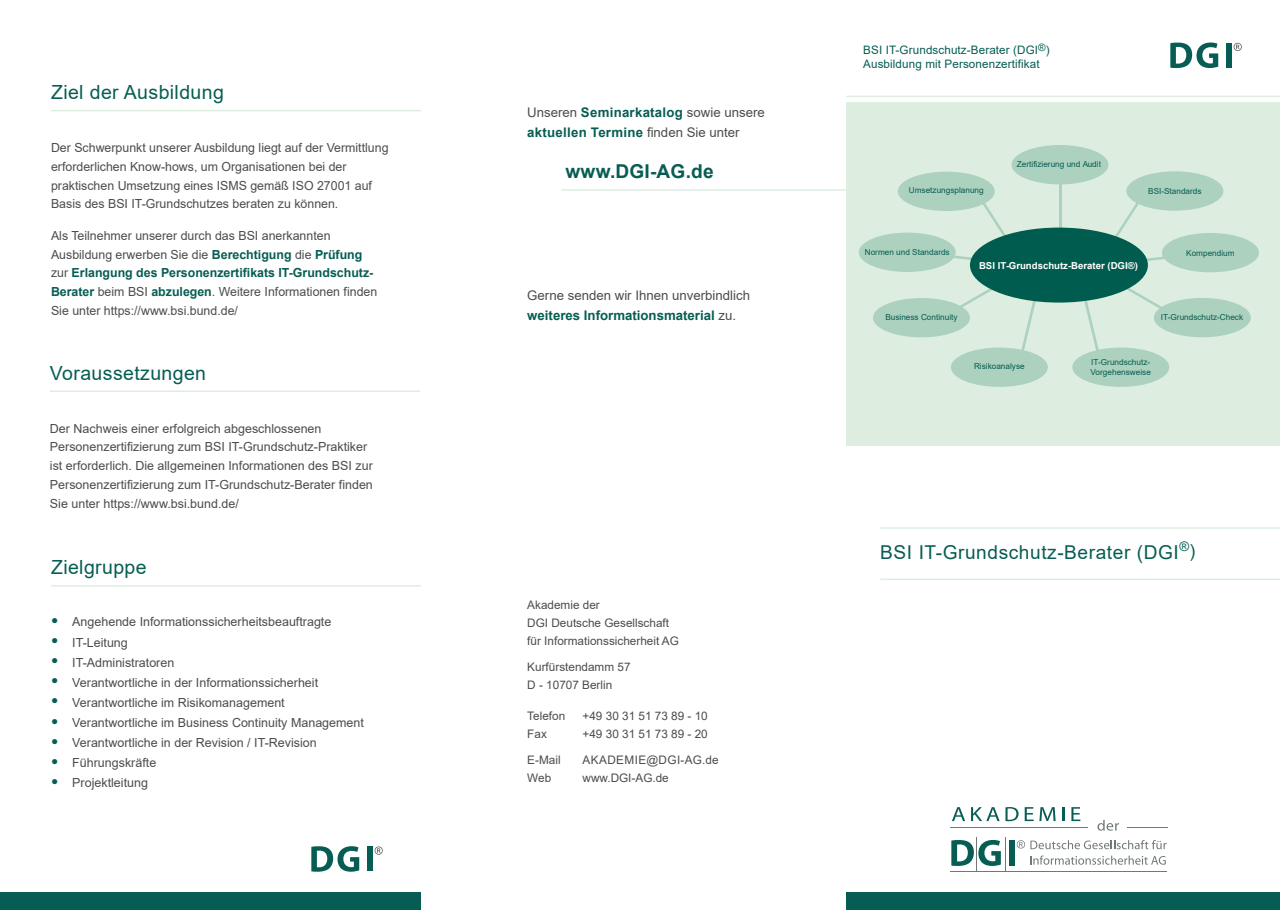
<style>
.page{position:relative;width:1280px;height:910px;background:#fff}
.page>*{position:absolute;margin:0;border:0;box-sizing:border-box;transform-origin:0 0}
.Überschrift_mit_Absa{font:19.5px "Arial";letter-spacing:.02em;color:#075d53}
.Absatzlinie_oben{font:19.05px "Arial";letter-spacing:.03em;color:#075d53}
.t1{font:700 19.05px "Arial";letter-spacing:.01em;color:#075d53}
.t2{font:13.2px/19.5px "Arial";color:#4b4c4d}
.t3{font:12.45px/18.8px "Arial";color:#4b4c4d}
.Normal_DGI_Standard{font:11.7px "Arial";color:#4b4c4d}
.t4{font:11.7px "Arial";letter-spacing:.01em;color:#075d53}
.Normal_DGI_Standard-2{font:11.7px "Arial";letter-spacing:.035em;color:#4b4c4d}
.t5{font:700 9.6px "Arial";color:#fff}
.t6{font:8.25px/9.9px "Arial";color:#055c4f}
.s1{font-weight:700;color:#075d53}
.s2{font-weight:700;color:#005c52}
.s3{font-size:20.55px;color:#075d53}
.s4{font-size:17.7px}
</style>
<div class="page">
<div style="left:846px;top:893px;width:434px;height:17px;background:#075d53"></div>
<div style="left:0;top:893px;width:421px;height:17px;background:#075d53"></div>
<div style="left:846px;top:102px;width:434px;height:343px;background:#ddeee1"></div>
<hr style="left:1059px;top:179px;width:2px;height:52px;background:#add1bf">
<svg style="left:1021px;top:301px;width:15px;height:49px"></svg>
<svg style="left:1084px;top:301px;width:15px;height:49px"></svg>
<svg style="left:960px;top:285px;width:33px;height:22px"></svg>
<svg style="left:1125px;top:288px;width:37px;height:20px"></svg>
<svg style="left:954px;top:255px;width:19px;height:7px"></svg>
<svg style="left:1145px;top:255px;width:24px;height:8px"></svg>
<svg style="left:983px;top:203px;width:26px;height:39px"></svg>
<svg style="left:1113px;top:203px;width:26px;height:38px"></svg>
<div style="left:970px;top:228px;width:178px;height:75px;background:#005c4f;border-radius:50%"></div>
<div style="left:898px;top:172px;width:97px;height:39px;background:#add1bf;border-radius:50%"></div>
<div style="left:1011px;top:145px;width:97px;height:39px;background:#add1bf;border-radius:50%"></div>
<div style="left:1126px;top:171px;width:97px;height:40px;background:#add1bf;border-radius:50%"></div>
<div style="left:1162px;top:233px;width:97px;height:39px;background:#add1bf;border-radius:50%"></div>
<div style="left:1154px;top:298px;width:97px;height:39px;background:#add1bf;border-radius:50%"></div>
<div style="left:1072px;top:347px;width:97px;height:40px;background:#add1bf;border-radius:50%"></div>
<div style="left:951px;top:347px;width:97px;height:40px;background:#add1bf;border-radius:50%"></div>
<div style="left:873px;top:298px;width:97px;height:39px;background:#add1bf;border-radius:50%"></div>
<div style="left:859px;top:233px;width:97px;height:39px;background:#add1bf;border-radius:50%"></div>
<hr style="left:51px;top:585px;width:370px;height:2px;background:#ddeee1">
<hr style="left:51px;top:110px;width:370px;height:1px;background:#ddeee1">
<hr style="left:846px;top:96px;width:434px;height:1px;background:#ddeee1">
<hr style="left:561px;top:189px;width:285px;height:2px;background:#ddeee1">
<hr style="left:880px;top:527px;width:400px;height:2px;background:#ddeee1">
<hr style="left:880px;top:579px;width:400px;height:1px;background:#ddeee1">
<hr style="left:50px;top:390px;width:370px;height:2px;background:#ddeee1">
<svg style="left:1170px;top:43px;width:48px;height:25px"></svg>
<div style="left:1226px;top:43px;width:6px;height:25px;background:#075d53"></div>
<svg style="left:1234px;top:43px;width:8px;height:8px"></svg>
<svg style="left:311px;top:846px;width:48px;height:26px"></svg>
<div style="left:367px;top:846px;width:6px;height:25px;background:#075d53"></div>
<svg style="left:375px;top:846px;width:8px;height:9px"></svg>
<svg style="left:1097px;top:820px;width:22px;height:11px"></svg>
<hr style="left:950px;top:827px;width:138px;height:1px;background:#707978">
<hr style="left:1127px;top:827px;width:40px;height:1px;background:#707978">
<svg style="left:1030px;top:855px;width:136px;height:10px"></svg>
<svg style="left:951px;top:840px;width:50px;height:26px"></svg>
<div style="left:1009px;top:840px;width:6px;height:26px;background:#075d53"></div>
<hr style="left:976px;top:838px;width:1px;height:33px;background:#707978">
<hr style="left:1005px;top:838px;width:1px;height:33px;background:#707978">
<hr style="left:950px;top:871px;width:217px;height:1px;background:#707978">
<svg style="left:952px;top:807px;width:13px;height:14px"></svg>
<svg style="left:971px;top:807px;width:47px;height:14px"></svg>
<svg style="left:1025px;top:807px;width:30px;height:14px"></svg>
<svg style="left:1062px;top:807px;width:2px;height:14px"></svg>
<svg style="left:1071px;top:807px;width:9px;height:14px"></svg>
<svg style="left:1017px;top:840px;width:149px;height:9px"></svg>
<p class="Überschrift_mit_Absa" style="left:51px;top:79px;width:174px">Ziel der Ausbildung</p>
<p class="t3" style="left:51px;top:138px;width:339px">Der Schwerpunkt unserer Ausbildung liegt auf der Vermittlung erforderlichen Know-hows, um Organisationen bei der praktischen Umsetzung eines ISMS gemäß ISO 27001 auf Basis des BSI IT-Grundschutzes beraten zu können.</p>
<p class="t3" style="left:51px;top:226px;width:328px">Als Teilnehmer unserer durch das BSI anerkannten Ausbildung erwerben Sie die <span class="s1">Berechtigung</span> die <span class="s2">Prüfung </span>zur <span class="s1">Erlangung des Personenzertifikats IT-Grundschutz-Berater</span> beim BSI <span class="s1">abzulegen</span>. Weitere Informationen finden Sie unter https://www.bsi.bund.de/</p>
<p class="Überschrift_mit_Absa" style="left:50px;top:360px;width:158px">Voraussetzungen</p>
<p class="t3" style="left:50px;top:419px;width:324px">Der Nachweis einer erfolgreich abgeschlossenen Personenzertifizierung zum BSI IT-Grundschutz-Praktiker ist erforderlich. Die allgemeinen Informationen des BSI zur Personenzertifizierung zum IT-Grundschutz-Berater finden Sie unter https://www.bsi.bund.de/</p>
<p class="Überschrift_mit_Absa" style="left:51px;top:554px;width:97px">Zielgruppe</p>
<p class="t3" style="left:51px;top:613px;width:282px"><span class="s3">•</span> Angehende Informationssicherheitsbeauftragte</p>
<p class="t3" style="left:51px;top:633px;width:78px"><span class="s3">•</span> IT-Leitung</p>
<p class="t3" style="left:51px;top:653px;width:125px"><span class="s3">•</span> IT-Administratoren</p>
<p class="t3" style="left:51px;top:673px;width:269px"><span class="s3">•</span> Verantwortliche in der Informationssicherheit</p>
<p class="t3" style="left:51px;top:693px;width:235px"><span class="s3">•</span> Verantwortliche im Risikomanagement</p>
<p class="t3" style="left:51px;top:713px;width:314px"><span class="s3">•</span> Verantwortliche im Business Continuity Management</p>
<p class="t3" style="left:51px;top:733px;width:267px"><span class="s3">•</span> Verantwortliche in der Revision / IT-Revision</p>
<p class="t3" style="left:51px;top:753px;width:107px"><span class="s3">•</span> Führungskräfte</p>
<p class="t3" style="left:51px;top:774px;width:98px"><span class="s3">•</span> Projektleitung</p>
<p class="t2" style="left:527px;top:103px;width:239px">Unseren <span class="s1">Seminarkatalog</span> sowie unsere <span class="s1">aktuellen Termine</span> finden Sie unter</p>
<p class="t1" style="left:566px;top:158px;width:150px">www.DGI-AG.de</p>
<p class="t2" style="left:527px;top:286px;width:224px">Gerne senden wir Ihnen unverbindlich <span class="s1">weiteres Informationsmaterial</span> zu.</p>
<p class="Normal_DGI_Standard" style="left:527px;top:596px;width:74px">Akademie der</p>
<p class="Normal_DGI_Standard" style="left:527px;top:614px;width:143px">DGI Deutsche Gesellschaft</p>
<p class="Normal_DGI_Standard" style="left:527px;top:632px;width:153px">für Informationssicherheit AG</p>
<p class="Normal_DGI_Standard" style="left:527px;top:659px;width:105px">Kurfürstendamm 57</p>
<p class="Normal_DGI_Standard" style="left:527px;top:677px;width:86px">D - 10707 Berlin</p>
<p class="Normal_DGI_Standard" style="left:527px;top:708px;width:39px">Telefon</p>
<p class="Normal_DGI_Standard" style="left:583px;top:708px;width:127px">+49 30 31 51 73 89 - 10</p>
<p class="Normal_DGI_Standard" style="left:527px;top:726px;width:21px">Fax</p>
<p class="Normal_DGI_Standard" style="left:583px;top:726px;width:127px">+49 30 31 51 73 89 - 20</p>
<p class="Normal_DGI_Standard" style="left:527px;top:752px;width:35px">E-Mail</p>
<p class="Normal_DGI_Standard-2" style="left:583px;top:752px;width:138px">AKADEMIE@DGI-AG.de</p>
<p class="Normal_DGI_Standard" style="left:527px;top:770px;width:25px">Web</p>
<p class="Normal_DGI_Standard" style="left:583px;top:770px;width:88px">www.DGI-AG.de</p>
<p class="t4" style="left:863px;top:41px;width:188px">BSI IT-Grundschutz-Berater (DGI<sup>®</sup>)</p>
<p class="t4" style="left:863px;top:56px;width:178px">Ausbildung mit Personenzertifikat</p>
<p class="t6" style="left:909px;top:185px;width:76px">Umsetzungsplanung</p>
<p class="t6" style="left:1017px;top:159px;width:86px">Zertifizierung und Audit</p>
<p class="t6" style="left:1148px;top:186px;width:55px">BSI-Standards</p>
<p class="t6" style="left:865px;top:247px;width:86px">Normen und Standards</p>
<p class="t6" style="left:885px;top:312px;width:74px">Business Continuity</p>
<p class="t5" style="left:979px;top:259px;width:160px">BSI IT-Grundschutz-Berater (DGI®)</p>
<p class="t6" style="left:1186px;top:248px;width:50px">Kompendium</p>
<p class="t6" style="left:1161px;top:312px;width:84px">IT-Grundschutz-Check</p>
<p class="t6" style="left:974px;top:361px;width:52px">Risikoanalyse</p>
<p class="t6" style="left:1090px;top:357px;width:62px">IT-Grundschutz-<br>Vorgehensweise</p>
<p class="Absatzlinie_oben" style="left:880px;top:539px;width:317px">BSI IT-Grundschutz-Berater (DGI<sup>®</sup><span class="s4">)</span></p>
</div>
